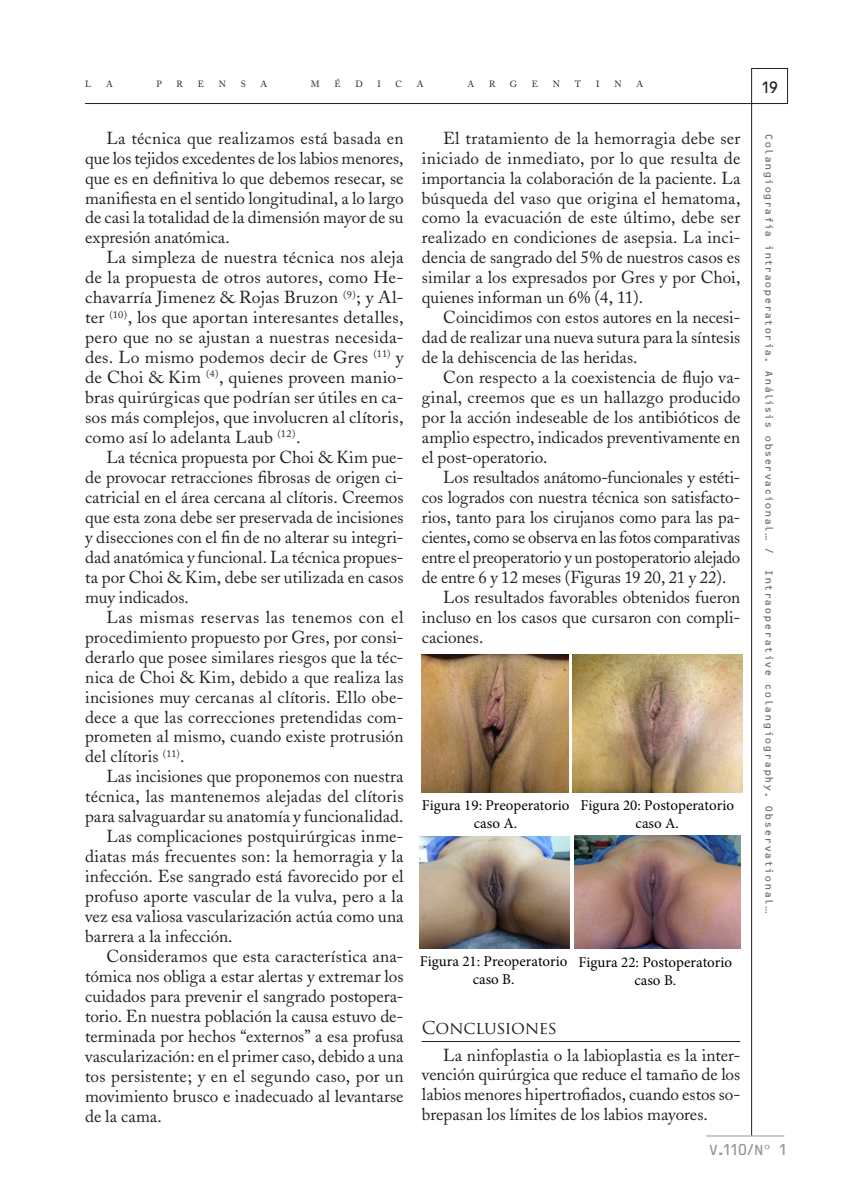
<style>
.page{position:relative;width:851px;height:1191px;background:#fff}
.page>*{position:absolute;margin:0;border:0;box-sizing:border-box;transform-origin:0 0}
.Texto_sangrado{font:17.25px/20px "Adobe Caslon";color:#231f20;text-align:justify}
.Subtítulo_1{font:17.25px "Trajan Pro";letter-spacing:-.015em;color:#231f20}
.t1{font:15.75px "OCRB Std";color:#231f20;scale:.95 1}
.t2{font:15px/18px "Minion Pro";color:#000;text-align:center}
.t3{font:15px "OCRB Std";color:#939598}
.t4{font:10.5px "OCRB Std";color:#6c6d70}
.t5{font:10.5px "OCRB Std";letter-spacing:.02em;color:#6c6d70}
.t6{font:9px "Adobe Caslon";color:#231f20}
</style>
<div class="page">
<hr style="left:751px;top:104px;width:1px;height:1031px;background:#231f20">
<hr style="left:85px;top:103px;width:666px;height:1px;background:#231f20">
<hr style="left:706px;top:1135px;width:78px;height:1px;background:#939598">
<div style="left:751px;top:68px;width:36px;height:36px;border:1px solid #231f20"></div>
<hr style="left:422px;top:1041px;width:318px;height:1px;background:#231f20">
<img style="left:421px;top:654px;width:147px;height:139px">
<img style="left:572px;top:654px;width:170px;height:139px">
<img style="left:419px;top:836px;width:150px;height:112px">
<img style="left:574px;top:836px;width:166px;height:112px">
<p class="t6" style="left:85px;top:79px;width:7px">L</p>
<p class="t6" style="left:106px;top:79px;width:8px">A</p>
<p class="t6" style="left:156px;top:79px;width:7px">P</p>
<p class="t6" style="left:176px;top:79px;width:8px">R</p>
<p class="t6" style="left:198px;top:79px;width:8px">E</p>
<p class="t6" style="left:219px;top:79px;width:9px">N</p>
<p class="t6" style="left:241px;top:79px;width:6px">S</p>
<p class="t6" style="left:260px;top:79px;width:8px">A</p>
<p class="t6" style="left:311px;top:79px;width:10px">M</p>
<p class="t6" style="left:334px;top:79px;width:8px">É</p>
<p class="t6" style="left:355px;top:79px;width:9px">D</p>
<p class="t6" style="left:377px;top:79px;width:5px">I</p>
<p class="t6" style="left:395px;top:79px;width:8px">C</p>
<p class="t6" style="left:417px;top:79px;width:8px">A</p>
<p class="t6" style="left:467px;top:79px;width:8px">A</p>
<p class="t6" style="left:489px;top:79px;width:8px">R</p>
<p class="t6" style="left:510px;top:79px;width:9px">G</p>
<p class="t6" style="left:532px;top:79px;width:8px">E</p>
<p class="t6" style="left:552px;top:79px;width:9px">N</p>
<p class="t6" style="left:575px;top:79px;width:8px">T</p>
<p class="t6" style="left:596px;top:79px;width:5px">I</p>
<p class="t6" style="left:614px;top:79px;width:9px">N</p>
<p class="t6" style="left:636px;top:79px;width:8px">A</p>
<p class="Texto_sangrado" style="left:85px;top:128px;width:320px;text-indent:21px">La técnica que realizamos está basada en que los tejidos excedentes de los labios menores, que es en definitiva lo que debemos resecar, se manifiesta en el sentido longitudinal, a lo largo de casi la totalidad de la dimensión mayor de su expresión anatómica.</p>
<p class="Texto_sangrado" style="left:85px;top:248px;width:320px;text-indent:21px">La simpleza de nuestra técnica nos aleja de la propuesta de otros autores, como He&shy;chavarría Jimenez &amp; Rojas Bruzon <sup>(9)</sup>; y Al&shy;ter <sup>(10)</sup>, los que aportan interesantes detalles, pero que no se ajustan a nuestras necesida&shy;des. Lo mismo podemos decir de Gres <sup>(11)</sup> y de Choi &amp; Kim <sup>(4)</sup>, quienes proveen manio&shy;bras quirúrgicas que podrían ser útiles en ca&shy;sos más complejos, que involucren al clítoris, como así lo adelanta Laub <sup>(12)</sup>.</p>
<p class="Texto_sangrado" style="left:85px;top:447px;width:320px;text-indent:21px">La técnica propuesta por Choi &amp; Kim pue&shy;de provocar retracciones fibrosas de origen ci&shy;catricial en el área cercana al clítoris. Creemos que esta zona debe ser preservada de incisiones y disecciones con el fin de no alterar su integri&shy;dad anatómica y funcional. La técnica propues&shy;ta por Choi &amp; Kim, debe ser utilizada en casos muy indicados.</p>
<p class="Texto_sangrado" style="left:85px;top:607px;width:320px;text-indent:21px">Las mismas reservas las tenemos con el procedimiento propuesto por Gres, por consi&shy;derarlo que posee similares riesgos que la téc&shy;nica de Choi &amp; Kim, debido a que realiza las incisiones muy cercanas al clítoris. Ello obe&shy;dece a que las correcciones pretendidas com&shy;prometen al mismo, cuando existe protrusión del clítoris <sup>(11)</sup>.</p>
<p class="Texto_sangrado" style="left:85px;top:766px;width:320px;text-indent:21px">Las incisiones que proponemos con nuestra técnica, las mantenemos alejadas del clítoris para salvaguardar su anatomía y funcionalidad.</p>
<p class="Texto_sangrado" style="left:85px;top:826px;width:320px;text-indent:21px">Las complicaciones postquirúrgicas inme&shy;diatas más frecuentes son: la hemorragia y la infección. Ese sangrado está favorecido por el profuso aporte vascular de la vulva, pero a la vez esa valiosa vascularización actúa como una barrera a la infección.</p>
<p class="Texto_sangrado" style="left:85px;top:946px;width:320px;text-indent:21px">Consideramos que esta característica ana&shy;tómica nos obliga a estar alertas y extremar los cuidados para prevenir el sangrado postopera&shy;torio. En nuestra población la causa estuvo de&shy;terminada por hechos “externos” a esa profusa vascularización: en el primer caso, debido a una tos persistente; y en el segundo caso, por un movimiento brusco e inadecuado al levantarse de la cama.</p>
<p class="Texto_sangrado" style="left:422px;top:128px;width:320px;text-indent:21px">El tratamiento de la hemorragia debe ser iniciado de inmediato, por lo que resulta de importancia la colaboración de la paciente. La búsqueda del vaso que origina el hematoma, como la evacuación de este último, debe ser realizado en condiciones de asepsia. La inci&shy;dencia de sangrado del 5% de nuestros casos es similar a los expresados por Gres y por Choi, quienes informan un 6% (4, 11).</p>
<p class="Texto_sangrado" style="left:422px;top:308px;width:320px;text-indent:21px">Coincidimos con estos autores en la necesi&shy;dad de realizar una nueva sutura para la síntesis de la dehiscencia de las heridas.</p>
<p class="Texto_sangrado" style="left:422px;top:367px;width:320px;text-indent:21px">Con respecto a la coexistencia de flujo va&shy;ginal, creemos que es un hallazgo producido por la acción indeseable de los antibióticos de amplio espectro, indicados preventivamente en el post-operatorio.</p>
<p class="Texto_sangrado" style="left:422px;top:467px;width:320px;text-indent:21px">Los resultados anátomo-funcionales y estéti&shy;cos logrados con nuestra técnica son satisfacto&shy;rios, tanto para los cirujanos como para las pa&shy;cientes, como se observa en las fotos comparativas entre el preoperatorio y un postoperatorio alejado de entre 6 y 12 meses (Figuras 19 20, 21 y 22).</p>
<p class="Texto_sangrado" style="left:422px;top:587px;width:320px;text-indent:21px">Los resultados favorables obtenidos fueron incluso en los casos que cursaron con compli&shy;caciones.</p>
<p class="t2" style="left:421px;top:796px;width:149px">Figura 19: Preoperatorio caso A.</p>
<p class="t2" style="left:580px;top:796px;width:155px">Figura 20: Postoperatorio caso A.</p>
<p class="t2" style="left:420px;top:952px;width:149px">Figura 21: Preoperatorio caso B.</p>
<p class="t2" style="left:578px;top:953px;width:155px">Figura 22: Postoperatorio caso B.</p>
<p class="Subtítulo_1" style="left:422px;top:1016px;width:137px">CONCLUSIONES</p>
<p class="Texto_sangrado" style="left:422px;top:1045px;width:320px;text-indent:21px">La ninfoplastia o la labioplastia es la inter&shy;vención quirúrgica que reduce el tamaño de los labios menores hipertrofiados, cuando estos so&shy;brepasan los límites de los labios mayores.</p>
<p class="t1" style="left:760px;top:79px;width:21px">19</p>
<p class="t4" style="left:775px;top:133px;width:423px;rotate:90deg">Colangiografía intraoperatoria. Análisis observacional… /</p>
<p class="t5" style="left:775px;top:569px;width:346px;rotate:90deg">Intraoperative colangiography. Observational…</p>
<p class="t3" style="left:708px;top:1141px;width:82px">V.110/Nº 1</p>
</div>
